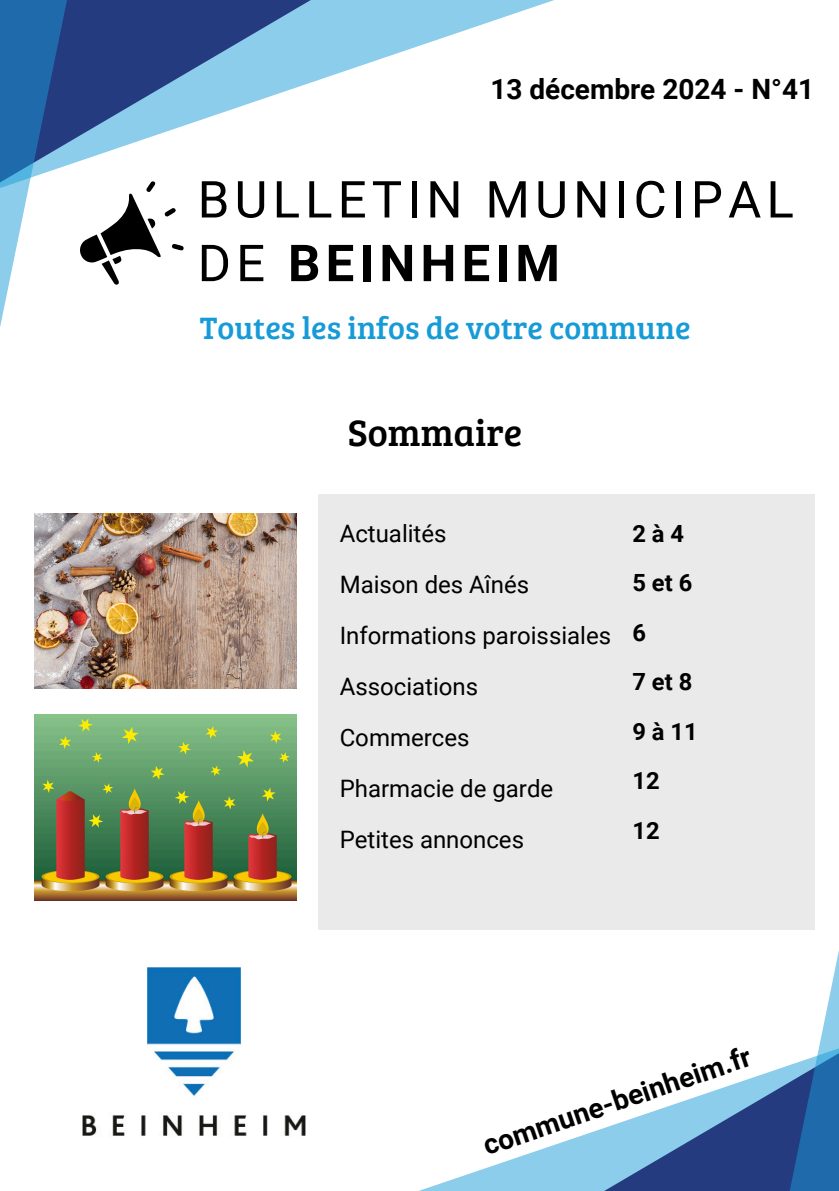
<style>
.page{position:relative;width:839px;height:1191px;background:#fff}
.page>*{position:absolute;margin:0;border:0;box-sizing:border-box;transform-origin:0 0}
.t1{font:51px/63.6px "Roboto";letter-spacing:.1em;color:#000}
.t2{font:38px "Bree Serif";color:#000}
.t3{font:32px "Bree Serif";color:#179bd7}
.t4{font:700 28px "Roboto";color:#000}
.t5{font:24px "Roboto";color:#000}
.t6{font:700 23.6px/49.6px "Roboto";letter-spacing:.25em;color:#000}
.s1{font-weight:700}
</style>
<div class="page">
<svg style="left:419px;top:1139px;width:153px;height:52px"></svg>
<svg style="left:572px;top:853px;width:266px;height:338px"></svg>
<svg style="left:347px;top:0;width:207px;height:71px"></svg>
<svg style="left:71px;top:0;width:276px;height:164px"></svg>
<svg style="left:0;top:0;width:71px;height:327px"></svg>
<img style="left:82px;top:967px;width:224px;height:169px">
<div style="left:318px;top:494px;width:496px;height:436px;background:#eaeaea"></div>
<svg style="left:80px;top:181px;width:104px;height:104px"></svg>
<img style="left:34px;top:513px;width:263px;height:176px">
<img style="left:34px;top:714px;width:263px;height:186px">
<p class="t4" style="left:490px;top:73px;width:325px">13 décembre 2024 - N°41</p>
<p class="t1" style="left:197px;top:168px;width:597px">BULLETIN MUNICIPAL<br>DE <span class="s1">BEINHEIM</span></p>
<p class="t3" style="left:200px;top:304px;width:492px">Toutes les infos de votre commune</p>
<p class="t2" style="left:348px;top:405px;width:176px">Sommaire</p>
<p class="t5" style="left:340px;top:519px;width:108px">Actualités</p>
<p class="t5" style="left:340px;top:570px;width:191px">Maison des Aînés</p>
<h4 class="t5" style="left:340px;top:621px;width:273px">Informations paroissiales</h4>
<h1 class="t5" style="left:340px;top:672px;width:140px">Associations</h1>
<h3 class="t5" style="left:340px;top:723px;width:131px">Commerces</h3>
<h2 class="t5" style="left:340px;top:774px;width:215px">Pharmacie de garde</h2>
<p class="t5" style="left:340px;top:825px;width:186px">Petites annonces</p>
<p class="t6" style="left:632px;top:509px;width:67px">2à4<br>5et6<br>6<br>7et8<br>9à11<br>12<br>12</p>
<p class="t4" style="left:479px;top:1131px;width:282px;rotate:-19deg">commune-beinheim.fr</p>
</div>
